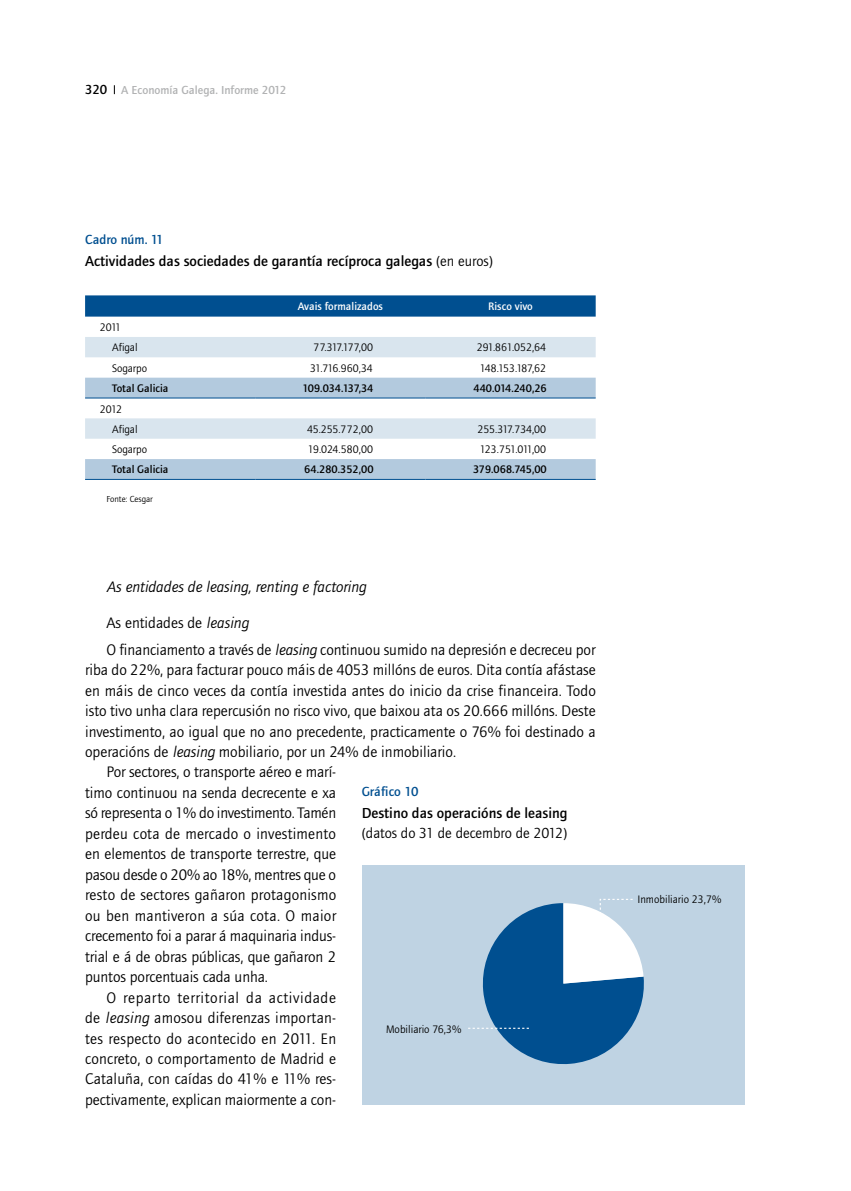
<style>
.page{position:relative;width:851px;height:1191px;background:#fff}
.page>*{position:absolute;margin:0;border:0;box-sizing:border-box;transform-origin:0 0}
.t1{font:15.75px/26.8px "Foundry Journal";color:#000}
.t2{font:15.75px "Foundry Journal";letter-spacing:.02em;color:#000}
.t3{font:italic 15.75px "Foundry Journal";color:#000}
.t4{font:15.75px "Foundry Journal";letter-spacing:.04em;color:#000}
.t5{font:500 15px "Foundry Journal";color:#000}
.t6{font:15px "Foundry Journal";color:#000}
.t7{font:500 13.5px "Foundry Journal";color:#004f90}
.t8{font:500 12px "Foundry Journal";color:#b1b2b3}
.t9{font:11.25px/20.4px "Foundry Journal";color:#000}
.t10{font:500 11.25px "Foundry Journal";color:#000}
.t11{font:500 11.25px "Foundry Journal";color:#fff}
.t12{font:11.25px "Foundry Journal";letter-spacing:-.045em;color:#000}
.t13{font:11.25px "Foundry Journal";letter-spacing:-.03em;color:#000}
.t14{font:11.25px "Foundry Journal";letter-spacing:-.065em;color:#000}
.t15{font:11.25px "Foundry Journal";letter-spacing:-.04em;color:#000}
.t16{font:11.25px "Foundry Journal";letter-spacing:-.05em;color:#000}
.t17{font:9px "Foundry Journal";color:#000}
.s1{font-size:13.5px;color:#000}
.s2{font-weight:400}
.s3{font-style:italic}
</style>
<div class="page">
<div style="left:362px;top:864px;width:383px;height:240px;background:#bfd3e3"></div>
<svg style="left:468px;top:898px;width:176px;height:167px"></svg>
<div style="left:85px;top:295px;width:510px;height:21px;background:#004f90"></div>
<svg style="left:85px;top:337px;width:510px;height:41px"></svg>
<svg style="left:85px;top:378px;width:510px;height:101px"></svg>
<hr style="left:85px;top:479px;width:170px;height:1px;background:#004f90">
<hr style="left:255px;top:479px;width:170px;height:1px;background:#004f90">
<hr style="left:425px;top:479px;width:170px;height:1px;background:#004f90">
<hr style="left:85px;top:397px;width:170px;height:1px;background:#004f90">
<hr style="left:255px;top:397px;width:170px;height:1px;background:#004f90">
<hr style="left:425px;top:397px;width:170px;height:1px;background:#004f90">
<p class="t8" style="left:85px;top:83px;width:203px"><span class="s1">320</span> A Economía Galega. Informe 2012</p>
<p class="t7" style="left:85px;top:232px;width:80px">Cadro núm. 11</p>
<p class="t5" style="left:85px;top:252px;width:409px">Actividades das sociedades de garantía recíproca galegas <span class="s2">(en euros)</span></p>
<p class="t11" style="left:298px;top:300px;width:87px">Avais formalizados</p>
<p class="t11" style="left:488px;top:300px;width:46px">Risco vivo</p>
<p class="t9" style="left:112px;top:317px;width:27px;text-indent:-12px">2011<br>Afigal</p>
<p class="t15" style="left:313px;top:341px;width:61px">77.317.177,00</p>
<p class="t9" style="left:476px;top:337px;width:71px">291.861.052,64</p>
<p class="t9" style="left:112px;top:358px;width:36px">Sogarpo</p>
<p class="t16" style="left:310px;top:362px;width:64px">31.716.960,34</p>
<p class="t12" style="left:480px;top:362px;width:68px">148.153.187,62</p>
<p class="t10" style="left:112px;top:382px;width:58px">Total Galicia</p>
<p class="t10" style="left:302px;top:382px;width:73px">109.034.137,34</p>
<p class="t10" style="left:473px;top:382px;width:75px">440.014.240,26</p>
<p class="t9" style="left:112px;top:399px;width:27px;text-indent:-12px">2012<br>Afigal</p>
<p class="t9" style="left:307px;top:419px;width:67px">45.255.772,00</p>
<p class="t13" style="left:477px;top:423px;width:70px">255.317.734,00</p>
<p class="t9" style="left:112px;top:439px;width:36px">Sogarpo</p>
<p class="t9" style="left:308px;top:439px;width:67px">19.024.580,00</p>
<p class="t14" style="left:480px;top:443px;width:68px">123.751.011,00</p>
<p class="t10" style="left:112px;top:463px;width:58px">Total Galicia</p>
<p class="t10" style="left:304px;top:463px;width:71px">64.280.352,00</p>
<p class="t10" style="left:473px;top:463px;width:75px">379.068.745,00</p>
<p class="t17" style="left:106px;top:494px;width:48px">Fonte: Cesgar</p>
<p class="t3" style="left:106px;top:578px;width:261px">As entidades de leasing, renting e factoring</p>
<p class="t1" style="left:106px;top:609px;width:490px">As entidades de <span class="s3">leasing<br></span>O financiamento a través de <span class="s3">leasing</span> continuou sumido na depresión e decreceu por</p>
<p class="t1" style="left:85px;top:656px;width:512px">riba do 22%, para facturar pouco máis de 4053 millóns de euros. Dita contía afástase</p>
<p class="t1" style="left:85px;top:677px;width:512px">en máis de cinco veces da contía investida antes do inicio da crise financeira. Todo</p>
<p class="t1" style="left:85px;top:697px;width:512px">isto tivo unha clara repercusión no risco vivo, que baixou ata os 20.666 millóns. Deste</p>
<p class="t1" style="left:85px;top:718px;width:512px">investimento, ao igual que no ano precedente, practicamente o 76% foi destinado a</p>
<p class="t1" style="left:85px;top:738px;width:372px">operacións de <span class="s3">leasing</span> mobiliario, por un 24% de inmobiliario.</p>
<p class="t1" style="left:106px;top:759px;width:231px">Por sectores, o transporte aéreo e marí-</p>
<p class="t1" style="left:85px;top:779px;width:252px">timo continuou na senda decrecente e xa</p>
<p class="t1" style="left:85px;top:800px;width:252px">só representa o 1% do investimento. Tamén</p>
<p class="t1" style="left:85px;top:820px;width:252px">perdeu cota de mercado o investimento</p>
<p class="t1" style="left:85px;top:841px;width:252px">en elementos de transporte terrestre, que</p>
<p class="t1" style="left:85px;top:861px;width:252px">pasou desde o 20% ao 18%, mentres que o</p>
<p class="t1" style="left:85px;top:882px;width:252px">resto de sectores gañaron protagonismo</p>
<p class="t2" style="left:85px;top:907px;width:252px">ou ben mantiveron a súa cota. O maior</p>
<p class="t1" style="left:85px;top:922px;width:252px">crecemento foi a parar á maquinaria indus-</p>
<p class="t1" style="left:85px;top:943px;width:252px">trial e á de obras públicas, que gañaron 2</p>
<p class="t1" style="left:85px;top:963px;width:184px">puntos porcentuais cada unha.</p>
<p class="t4" style="left:106px;top:988px;width:231px">O reparto territorial da actividade</p>
<p class="t1" style="left:85px;top:1004px;width:252px">de <span class="s3">leasing</span> amosou diferenzas importan-</p>
<p class="t2" style="left:85px;top:1029px;width:252px">tes respecto do acontecido en 2011. En</p>
<p class="t1" style="left:85px;top:1045px;width:252px">concreto, o comportamento de Madrid e</p>
<p class="t1" style="left:85px;top:1066px;width:252px">Cataluña, con caídas do 41% e 11% res-</p>
<p class="t1" style="left:85px;top:1086px;width:252px">pectivamente, explican maiormente a con-</p>
<p class="t7" style="left:361px;top:783px;width:58px">Gráfico 10</p>
<p class="t5" style="left:361px;top:805px;width:207px">Destino das operacións de leasing</p>
<p class="t6" style="left:361px;top:824px;width:207px">(datos do 31 de decembro de 2012)</p>
<p class="t9" style="left:386px;top:1019px;width:77px">Mobiliario 76,3%</p>
<p class="t9" style="left:637px;top:889px;width:86px">Inmobiliario 23,7%</p>
</div>
